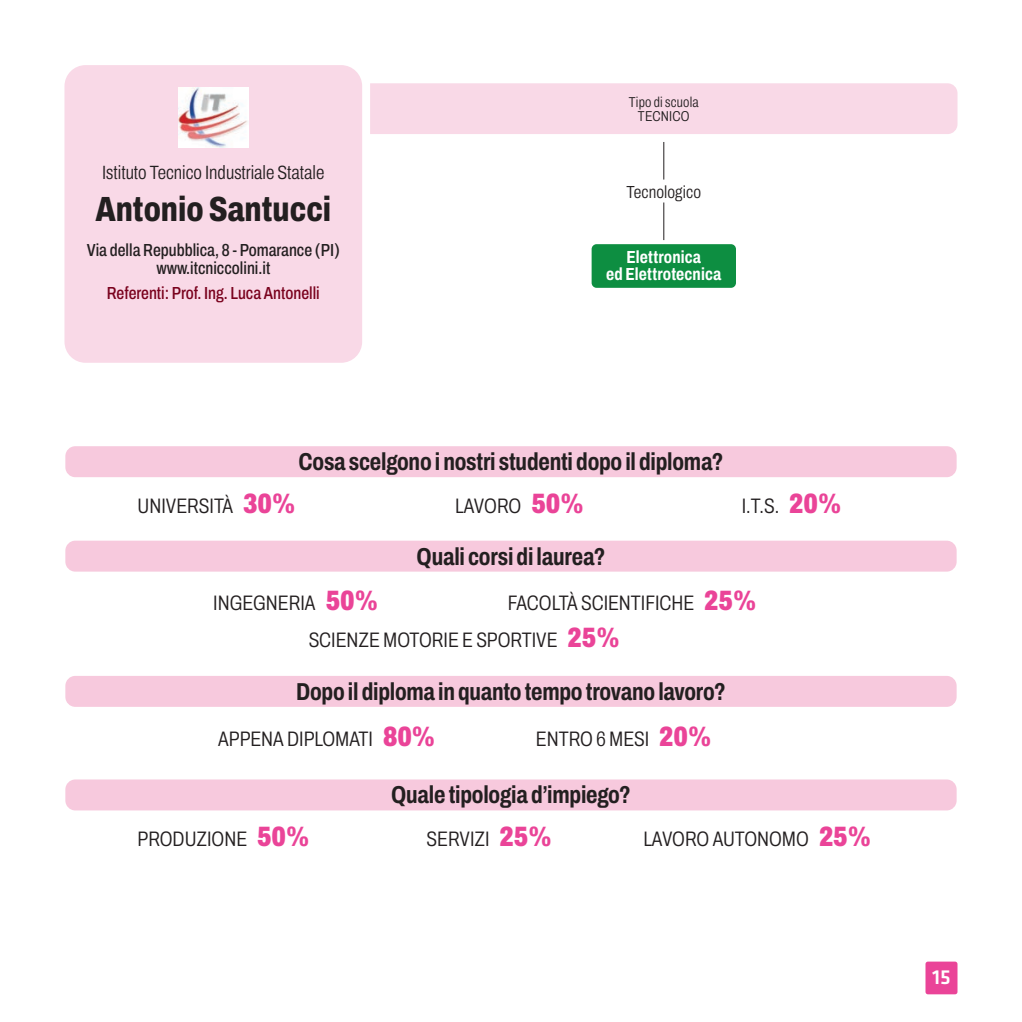
<style>
.page{position:relative;width:1022px;height:1022px;background:#fff}
.page>*{position:absolute;margin:0;border:0;box-sizing:border-box;transform-origin:0 0}
.t1{font:800 35px "Archivo Condensed";color:#231f20}
.t2{font:700 24.5px "Archivo Condensed";letter-spacing:-.01em;color:#231f20}
.t3{font:300 21px/37.6px "Archivo Condensed";color:#231f20}
.t4{font:500 21px "Klavika";color:#fff}
.t5{font:300 19.25px "Archivo Condensed";color:#231f20}
.t6{font:500 17.5px/17.5px "Archivo Condensed";color:#231f20;text-align:center}
.t7{font:500 17.5px "Archivo Condensed";color:#79011d}
.t8{font:700 17.5px/17.5px "Archivo Condensed";letter-spacing:.01em;color:#fff;text-align:center}
.t9{font:300 17.5px "Archivo Condensed";letter-spacing:.005em;color:#231f20}
.t10{font:300 14.35px/14px "Archivo Condensed";letter-spacing:.015em;color:#231f20;text-align:center}
.s1{font-weight:900;font-size:28px;color:#ea4498}
</style>
<div class="page">
<div style="left:925px;top:962px;width:32px;height:32px;background:#ea4498;border-radius:2px"></div>
<div style="left:370px;top:83px;width:587px;height:51px;background:#f9d9e7"></div>
<div style="left:64px;top:65px;width:298px;height:298px;background:#f9d9e7;border-radius:21px"></div>
<div style="left:65px;top:446px;width:892px;height:31px;background:#f7c9dd;border-radius:10px"></div>
<div style="left:65px;top:676px;width:892px;height:31px;background:#f7c9dd;border-radius:10px"></div>
<div style="left:65px;top:779px;width:892px;height:31px;background:#f7c9dd;border-radius:10px"></div>
<div style="left:65px;top:541px;width:892px;height:31px;background:#f7c9dd;border-radius:10px"></div>
<div style="left:592px;top:244px;width:144px;height:44px;background:#0d8e41;border-radius:5px"></div>
<hr style="left:663px;top:202px;width:1px;height:38px;background:#231f20">
<hr style="left:663px;top:142px;width:1px;height:38px;background:#231f20">
<img style="left:179px;top:87px;width:69px;height:61px">
<p class="t5" style="left:102px;top:158px;width:224px">Istituto Tecnico Industriale Statale</p>
<h1 class="t1" style="left:95px;top:183px;width:237px">Antonio Santucci</h1>
<p class="t6" style="left:87px;top:241px;width:255px">Via della Repubblica, 8 - Pomarance (PI) www.itcniccolini.it</p>
<p class="t7" style="left:107px;top:279px;width:214px">Referenti: Prof. Ing. Luca Antonelli</p>
<p class="t10" style="left:629px;top:95px;width:71px">Tipo di scuola<br>TECNICO</p>
<p class="t9" style="left:626px;top:178px;width:76px">Tecnologico</p>
<p class="t8" style="left:606px;top:248px;width:117px">Elettronica<br>ed Elettrotecnica</p>
<p class="t2" style="left:299px;top:443px;width:426px">Cosa scelgono i nostri studenti dopo il diploma?</p>
<p class="t3" style="left:138px;top:487px;width:159px">UNIVERSITÀ <span class="s1">30%</span></p>
<p class="t3" style="left:455px;top:487px;width:130px">LAVORO <span class="s1">50%</span></p>
<p class="t3" style="left:742px;top:487px;width:101px">I.T.S. <span class="s1">20%</span></p>
<p class="t2" style="left:417px;top:538px;width:190px">Quali corsi di laurea?</p>
<p class="t3" style="left:213px;top:584px;width:166px">INGEGNERIA <span class="s1">50%</span></p>
<p class="t3" style="left:309px;top:584px;width:449px;text-indent:199px">FACOLTÀ SCIENTIFICHE <span class="s1">25%<br></span>SCIENZE MOTORIE E SPORTIVE <span class="s1">25%</span></p>
<p class="t2" style="left:296px;top:673px;width:431px">Dopo il diploma in quanto tempo trovano lavoro?</p>
<p class="t3" style="left:218px;top:720px;width:218px">APPENA DIPLOMATI <span class="s1">80%</span></p>
<p class="t3" style="left:536px;top:720px;width:177px">ENTRO 6 MESI <span class="s1">20%</span></p>
<p class="t2" style="left:391px;top:777px;width:241px">Quale tipologia d’impiego?</p>
<p class="t3" style="left:138px;top:820px;width:173px">PRODUZIONE <span class="s1">50%</span></p>
<p class="t3" style="left:427px;top:820px;width:126px">SERVIZI <span class="s1">25%</span></p>
<p class="t3" style="left:643px;top:820px;width:229px">LAVORO AUTONOMO <span class="s1">25%</span></p>
<p class="t4" style="left:932px;top:965px;width:20px">15</p>
</div>
